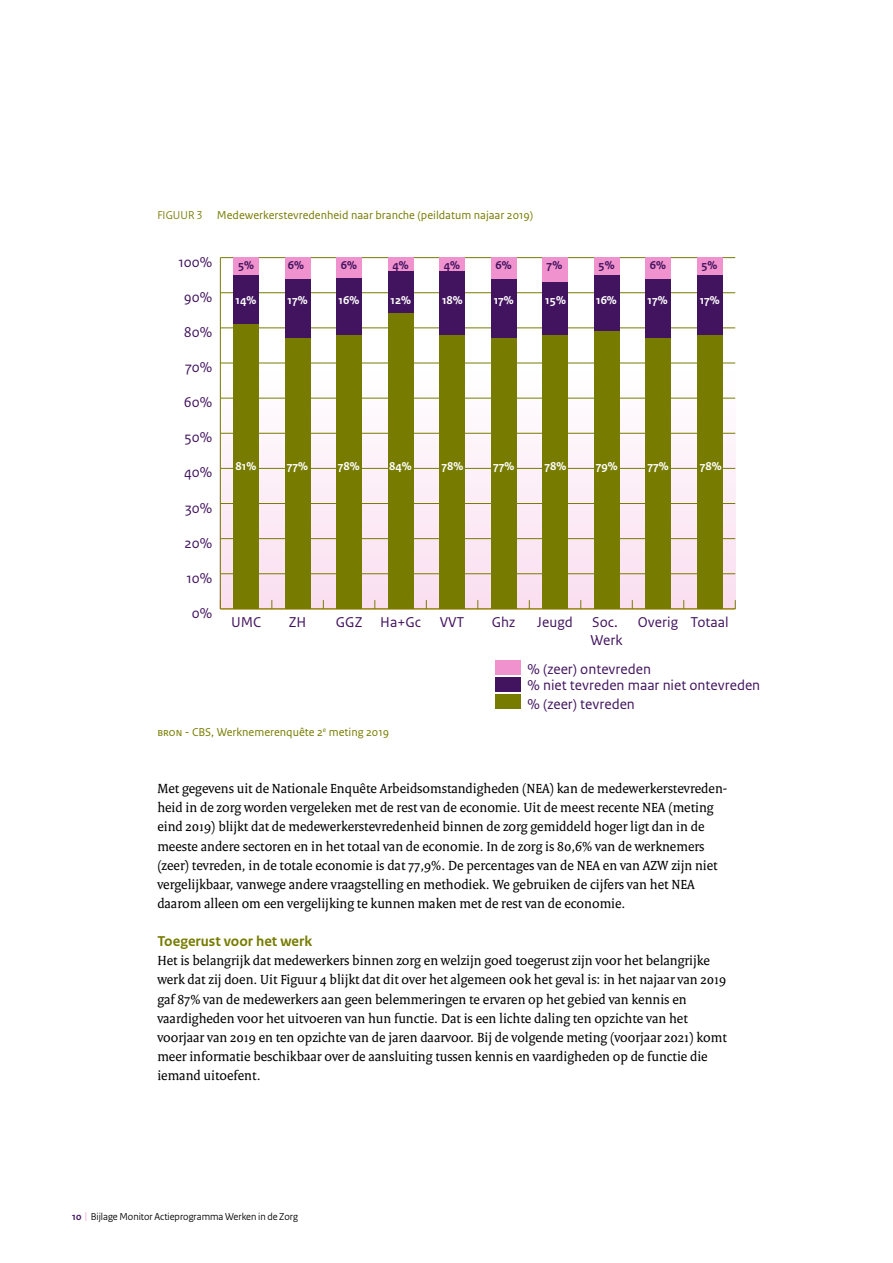
<style>
.page{position:relative;width:893px;height:1263px;background:#fff}
.page>*{position:absolute;margin:0;border:0;box-sizing:border-box;transform-origin:0 0}
.t1{font:15px/16.2px "Rijksoverheid Sans Text";color:#42145f}
.H4_-_RO_Alineakop_Sa{font:700 15px "Rijksoverheid Sans Text";color:#777c00}
.P_-_RO_Broodtekst_Se{font:14.25px/19.2px "Rijksoverheid Serif";color:#000}
.P_-_Bijschrift_-_Fig{font:12px "Rijksoverheid Sans Text";color:#777c00}
.t2{font:700 12px "Rijksoverheid Sans Text";color:#fff}
.t3{font:700 12px "Rijksoverheid Sans Text";color:#42145f}
.P_-_Bijschrift_-_Fig-2{font:12px "Rijksoverheid Sans Heading";color:#777c00}
.t4{font:10.5px "Rijksoverheid Sans Heading";color:#000}
.s1{font-family:"Rijksoverheid Sans Heading"}
.s2{font-weight:700;color:#42145f}
.s3{color:#f092cd}
</style>
<div class="page">
<svg style="left:221px;top:369px;width:514px;height:239px"></svg>
<hr style="left:220px;top:258px;width:1px;height:351px;background:#777c00">
<hr style="left:220px;top:608px;width:515px;height:1px;background:#777c00">
<hr style="left:220px;top:573px;width:515px;height:1px;background:#777c00">
<hr style="left:220px;top:538px;width:515px;height:1px;background:#777c00">
<hr style="left:220px;top:503px;width:515px;height:1px;background:#777c00">
<hr style="left:220px;top:468px;width:515px;height:1px;background:#777c00">
<hr style="left:220px;top:433px;width:515px;height:1px;background:#777c00">
<hr style="left:220px;top:398px;width:515px;height:1px;background:#777c00">
<hr style="left:220px;top:363px;width:515px;height:1px;background:#777c00">
<hr style="left:220px;top:328px;width:515px;height:1px;background:#777c00">
<hr style="left:220px;top:292px;width:515px;height:1px;background:#777c00">
<hr style="left:220px;top:257px;width:515px;height:1px;background:#777c00">
<div style="left:495px;top:677px;width:26px;height:14px;background:#42145f"></div>
<div style="left:233px;top:258px;width:26px;height:17px;background:#f092cd"></div>
<div style="left:285px;top:258px;width:25px;height:21px;background:#f092cd"></div>
<div style="left:336px;top:258px;width:26px;height:21px;background:#f092cd"></div>
<div style="left:388px;top:258px;width:25px;height:14px;background:#f092cd"></div>
<div style="left:439px;top:258px;width:26px;height:14px;background:#f092cd"></div>
<div style="left:491px;top:258px;width:25px;height:21px;background:#f092cd"></div>
<div style="left:542px;top:258px;width:26px;height:24px;background:#f092cd"></div>
<div style="left:594px;top:258px;width:25px;height:17px;background:#f092cd"></div>
<div style="left:645px;top:258px;width:26px;height:21px;background:#f092cd"></div>
<div style="left:697px;top:258px;width:25px;height:17px;background:#f092cd"></div>
<div style="left:495px;top:694px;width:26px;height:14px;background:#777c00"></div>
<div style="left:233px;top:275px;width:26px;height:49px;background:#42145f"></div>
<div style="left:285px;top:279px;width:25px;height:59px;background:#42145f"></div>
<div style="left:336px;top:279px;width:26px;height:56px;background:#42145f"></div>
<div style="left:388px;top:272px;width:25px;height:42px;background:#42145f"></div>
<div style="left:439px;top:272px;width:26px;height:63px;background:#42145f"></div>
<div style="left:491px;top:279px;width:25px;height:59px;background:#42145f"></div>
<div style="left:542px;top:282px;width:26px;height:53px;background:#42145f"></div>
<div style="left:594px;top:275px;width:25px;height:56px;background:#42145f"></div>
<div style="left:645px;top:279px;width:26px;height:59px;background:#42145f"></div>
<div style="left:697px;top:275px;width:25px;height:60px;background:#42145f"></div>
<div style="left:495px;top:660px;width:26px;height:14px;background:#f092cd"></div>
<div style="left:233px;top:324px;width:26px;height:285px;background:#777c00"></div>
<div style="left:285px;top:338px;width:25px;height:271px;background:#777c00"></div>
<div style="left:336px;top:335px;width:26px;height:274px;background:#777c00"></div>
<div style="left:388px;top:314px;width:25px;height:295px;background:#777c00"></div>
<div style="left:439px;top:335px;width:26px;height:274px;background:#777c00"></div>
<div style="left:491px;top:338px;width:25px;height:271px;background:#777c00"></div>
<div style="left:542px;top:335px;width:26px;height:274px;background:#777c00"></div>
<div style="left:594px;top:331px;width:25px;height:278px;background:#777c00"></div>
<div style="left:645px;top:338px;width:26px;height:271px;background:#777c00"></div>
<div style="left:697px;top:335px;width:25px;height:274px;background:#777c00"></div>
<p class="P_-_Bijschrift_-_Fig-2" style="left:157px;top:208px;width:13px">figuu</p>
<p class="P_-_Bijschrift_-_Fig" style="left:188px;top:208px;width:347px"><span class="s1">r 3</span> Medewerkerstevredenheid naar branche (peildatum najaar 2019)</p>
<p class="t1" style="left:179px;top:254px;width:35px">100%</p>
<p class="t1" style="left:184px;top:289px;width:30px">90%</p>
<p class="t1" style="left:184px;top:324px;width:30px">80%</p>
<p class="t1" style="left:185px;top:359px;width:29px">70%</p>
<p class="t1" style="left:184px;top:394px;width:30px">60%</p>
<p class="t1" style="left:185px;top:429px;width:29px">50%</p>
<p class="t1" style="left:184px;top:465px;width:30px">40%</p>
<p class="t1" style="left:185px;top:500px;width:29px">30%</p>
<p class="t1" style="left:185px;top:535px;width:29px">20%</p>
<p class="t1" style="left:186px;top:570px;width:27px">10%</p>
<p class="t1" style="left:192px;top:605px;width:22px">0%</p>
<p class="t3" style="left:238px;top:258px;width:18px">5%</p>
<p class="t2" style="left:235px;top:293px;width:22px">14%</p>
<p class="t3" style="left:288px;top:258px;width:18px">6%</p>
<p class="t3" style="left:341px;top:258px;width:18px">6%</p>
<p class="t3" style="left:393px;top:258px;width:18px">4%</p>
<p class="t3" style="left:444px;top:258px;width:18px">4%</p>
<p class="t3" style="left:495px;top:258px;width:18px">6%</p>
<p class="t3" style="left:547px;top:258px;width:17px">7%</p>
<p class="t3" style="left:599px;top:258px;width:18px">5%</p>
<p class="t3" style="left:650px;top:258px;width:18px">6%</p>
<p class="t3" style="left:701px;top:258px;width:18px">5%</p>
<p class="t2" style="left:288px;top:293px;width:22px">17%</p>
<p class="t2" style="left:338px;top:293px;width:22px">16%</p>
<p class="t2" style="left:391px;top:293px;width:22px">12%</p>
<p class="t2" style="left:442px;top:293px;width:22px">18%</p>
<p class="t2" style="left:494px;top:293px;width:22px">17%</p>
<p class="t2" style="left:545px;top:293px;width:22px">15%</p>
<p class="t2" style="left:596px;top:293px;width:22px">16%</p>
<p class="t2" style="left:647px;top:293px;width:22px">17%</p>
<p class="t2" style="left:700px;top:293px;width:22px">17%</p>
<p class="t2" style="left:235px;top:460px;width:22px">81%</p>
<p class="t2" style="left:287px;top:460px;width:23px">77%</p>
<p class="t2" style="left:338px;top:460px;width:23px">78%</p>
<p class="t2" style="left:389px;top:460px;width:24px">84%</p>
<p class="t2" style="left:442px;top:460px;width:23px">78%</p>
<p class="t2" style="left:493px;top:460px;width:23px">77%</p>
<p class="t2" style="left:544px;top:460px;width:23px">78%</p>
<p class="t2" style="left:596px;top:460px;width:23px">79%</p>
<p class="t2" style="left:647px;top:460px;width:23px">77%</p>
<p class="t2" style="left:700px;top:460px;width:23px">78%</p>
<p class="t1" style="left:231px;top:614px;width:32px">UMC</p>
<p class="t1" style="left:289px;top:614px;width:19px">ZH</p>
<p class="t1" style="left:336px;top:614px;width:87px">GGZ Ha+Gc</p>
<p class="t1" style="left:440px;top:614px;width:26px">VVT</p>
<p class="t1" style="left:492px;top:614px;width:25px">Ghz</p>
<p class="t1" style="left:537px;top:614px;width:37px">Jeugd</p>
<p class="t1" style="left:592px;top:614px;width:27px">Soc.</p>
<p class="t1" style="left:638px;top:614px;width:92px">Overig Totaal</p>
<p class="t1" style="left:591px;top:632px;width:33px">Werk</p>
<p class="t1" style="left:528px;top:661px;width:234px">% (zeer) ontevreden<br>% niet tevreden maar niet ontevreden</p>
<p class="t1" style="left:528px;top:696px;width:109px">% (zeer) tevreden</p>
<p class="P_-_Bijschrift_-_Fig" style="left:157px;top:725px;width:233px">bron - CBS, Werknemerenquête 2<sup>e</sup> meting 2019</p>
<p class="P_-_RO_Broodtekst_Se" style="left:157px;top:779px;width:571px">Met gegevens uit de Nationale Enquête Arbeidsomstandigheden (NEA) kan de medewerkerstevreden&shy;heid in de zorg worden vergeleken met de rest van de economie. Uit de meest recente NEA (meting eind 2019) blijkt dat de medewerkerstevredenheid binnen de zorg gemiddeld hoger ligt dan in de meeste andere sectoren en in het totaal van de economie. In de zorg is 80,6% van de werknemers (zeer) tevreden, in de totale economie is dat 77,9%. De percentages van de NEA en van AZW zijn niet vergelijkbaar, vanwege andere vraagstelling en methodiek. We gebruiken de cijfers van het NEA daarom alleen om een vergelijking te kunnen maken met de rest van de economie.</p>
<h4 class="H4_-_RO_Alineakop_Sa" style="left:157px;top:933px;width:156px">Toegerust voor het werk</h4>
<p class="P_-_RO_Broodtekst_Se" style="left:157px;top:951px;width:571px">Het is belangrijk dat medewerkers binnen zorg en welzijn goed toegerust zijn voor het belangrijke werk dat zij doen. Uit Figuur 4 blijkt dat dit over het algemeen ook het geval is: in het najaar van 2019 gaf 87% van de medewerkers aan geen belemmeringen te ervaren op het gebied van kennis en vaardigheden voor het uitvoeren van hun functie. Dat is een lichte daling ten opzichte van het voorjaar van 2019 en ten opzichte van de jaren daarvoor. Bij de volgende meting (voorjaar 2021) komt meer informatie beschikbaar over de aansluiting tussen kennis en vaardigheden op de functie die iemand uitoefent.</p>
<p class="t4" style="left:72px;top:1210px;width:227px"><span class="s2">10</span> <span class="s3">|</span> Bijlage Monitor Actieprogramma Werken in de Zorg</p>
</div>
